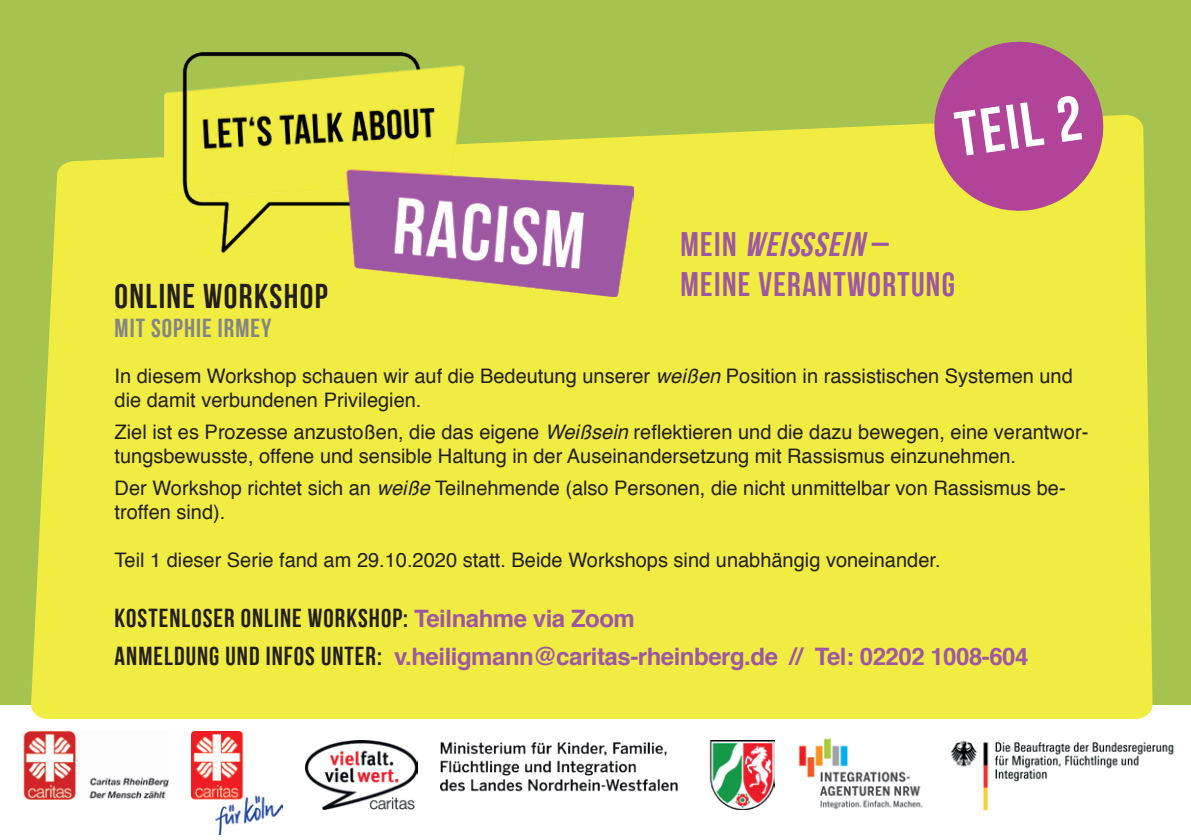
<style>
.page{position:relative;width:1191px;height:840px;background:#fff}
.page>*{position:absolute;margin:0;border:0;box-sizing:border-box;transform-origin:0 0}
.t1{font:63px "Bebas Neue";color:#fff}
.t2{font:34.4px "Bebas Neue";letter-spacing:.04em;color:#231f20}
.t3{font:34px/40.8px "Bebas Neue";letter-spacing:.04em;color:#9e58a3}
.t4{font:26px "Bebas Neue";letter-spacing:.04em;color:#231f20}
.t5{font:26px "Bebas Neue";letter-spacing:.04em;color:#828487}
.t6{font:700 24px "Helvetica";letter-spacing:-.02em;color:#9e58a3}
.t7{font:20px/24px "Helvetica";color:#231f20}
.s1{font-style:italic}
.s2{font-family:"Helvetica";font-weight:700;font-size:24px;color:#9e58a3}
.s3{font-family:"Bebas Neue";font-weight:400;font-size:26px;color:#231f20}
</style>
<div class="page">
<div style="left:0;top:0;width:1191px;height:704px;background:#a7c34f"></div>
<div style="left:31px;top:115px;width:1121px;height:603px;background:#f1ec41"></div>
<img style="left:164px;top:53px;width:469px;height:243px">
<svg style="left:928px;top:41px;width:181px;height:175px;background:#b96f81"></svg>
<img style="left:948px;top:719px;width:226px;height:92px">
<img style="left:305px;top:740px;width:113px;height:68px">
<img style="left:799px;top:738px;width:124px;height:72px">
<img style="left:441px;top:740px;width:333px;height:68px">
<img style="left:23px;top:730px;width:146px;height:68px">
<img style="left:191px;top:731px;width:91px;height:103px">
<h2 class="t2" style="left:115px;top:277px;width:214px">ONLINE WORKSHOP</h2>
<h3 class="t5" style="left:115px;top:313px;width:158px">MIT SOPHIE IRMEY</h3>
<h1 class="t1" style="left:951px;top:100px;width:128px;rotate:-8deg">TEIL 2</h1>
<h3 class="t3" style="left:680px;top:223px;width:276px">M E I N <span class="s1">WEIßSEIN</span> –<br>MEINE VERANTWORTUNG</h3>
<p class="t7" style="left:115px;top:364px;width:959px">In diesem Workshop schauen wir auf die Bedeutung unserer <span class="s1">weißen</span>Position in rassistischen Systemen und die damit verbundenen Privilegien.</p>
<p class="t7" style="left:115px;top:420px;width:975px">Ziel ist es Prozesse anzustoßen, die das eigene <span class="s1">Weißsein</span>reflektieren und die dazu bewegen, eine verantwor&shy;tungsbewusste, offene und sensible Haltung in der Auseinandersetzung mit Rassismus einzunehmen.</p>
<p class="t7" style="left:115px;top:476px;width:952px">Der Workshop richtet sich an <span class="s1">weiße</span>Teilnehmende (also Personen, die nicht unmittelbar von Rassismus be&shy;troffen sind).</p>
<p class="t7" style="left:115px;top:548px;width:827px">Teil 1 dieser Serie fand am 29.10.2020 statt. Beide Workshops sind unabhängig voneinander.</p>
<h3 class="t4" style="left:115px;top:603px;width:522px">KOSTENLOSER ONLINE WORKSHOP: <span class="s2">Teilnahme via Zoom</span></h3>
<p class="t6" style="left:115px;top:637px;width:915px"><span class="s3">ANMELDUNG UND INFOS UNTER:</span> v.heiligmann@caritas-rheinberg.de // Tel: 02202 1008-604</p>
</div>
